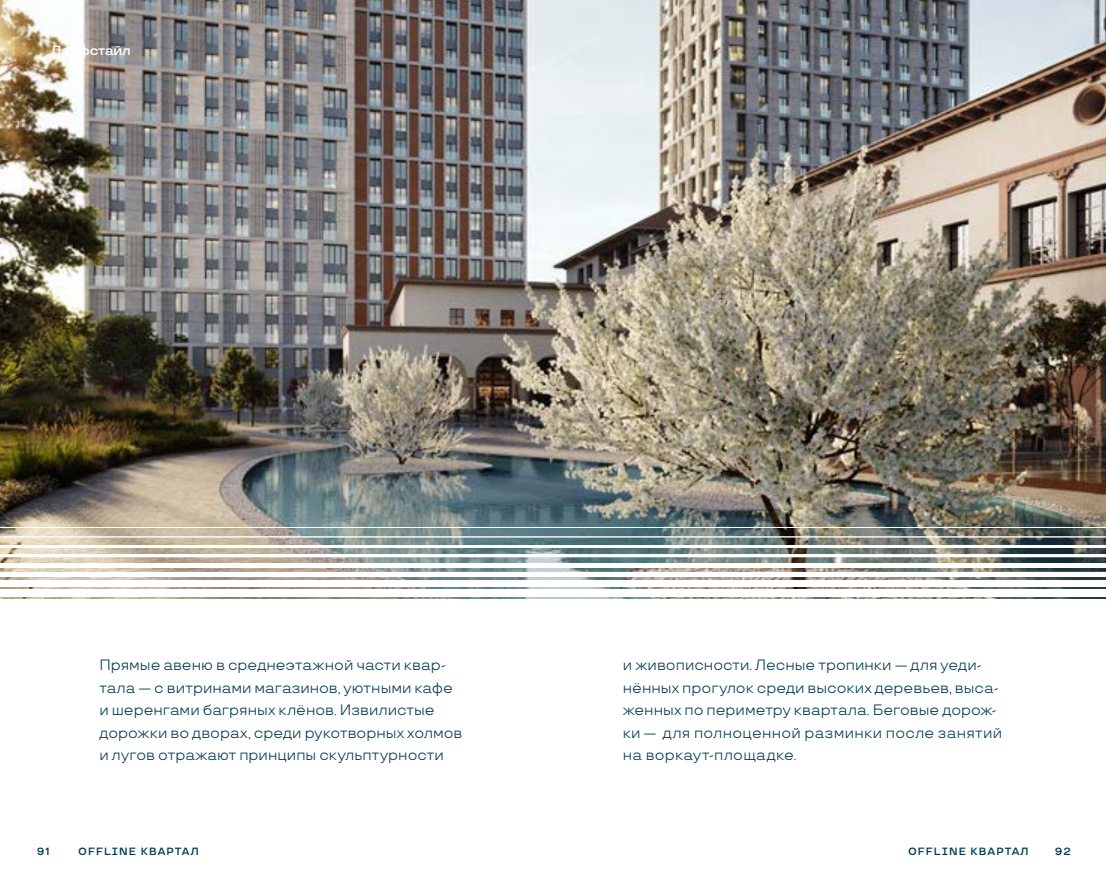
<style>
.page{position:relative;width:1106px;height:893px;background:#fff}
.page>*{position:absolute;margin:0;border:0;box-sizing:border-box;transform-origin:0 0}
.t1{font:15px/22.5px "TT Travels";color:#003a50}
.t2{font:600 13.5px "TT Travels";color:#fff}
.t3{font:600 10.5px "TT Travels";letter-spacing:.1em;color:#003a50}
</style>
<div class="page">
<img style="left:0;top:0;width:1106px;height:599px">
<div style="left:0;top:590px;width:1106px;height:7px;background:#fff"></div>
<div style="left:0;top:581px;width:1106px;height:6px;background:#fff"></div>
<div style="left:0;top:572px;width:1106px;height:5px;background:#fff"></div>
<hr style="left:0;top:563px;width:1106px;height:4px;background:#fff">
<hr style="left:0;top:554px;width:1106px;height:3px;background:#fff">
<hr style="left:0;top:545px;width:1106px;height:2px;background:#fff">
<hr style="left:0;top:536px;width:1106px;height:2px;background:#fff">
<hr style="left:0;top:527px;width:1106px;height:1px;background:#fff">
<p class="t2" style="left:51px;top:42px;width:81px">Лайфстайл</p>
<p class="t1" style="left:99px;top:654px;width:365px">Прямые авеню в среднеэтажной части квар&shy;тала — с витринами магазинов, уютными кафе и шеренгами багряных клёнов. Извилистые дорожки во дворах, среди рукотворных холмов и лугов отражают принципы скульптурности</p>
<p class="t1" style="left:623px;top:654px;width:381px">и живописности. Лесные тропинки — для уеди&shy;нённых прогулок среди высоких деревьев, выса&shy;женных по периметру квартала. Беговые дорож&shy;ки — для полноценной разминки после занятий на воркаут-площадке.</p>
<p class="t3" style="left:37px;top:845px;width:14px">91</p>
<p class="t3" style="left:78px;top:845px;width:122px">OFFLINE КВАРТАЛ</p>
<p class="t3" style="left:908px;top:845px;width:122px">OFFLINE КВАРТАЛ</p>
<p class="t3" style="left:1054px;top:845px;width:17px">92</p>
</div>
